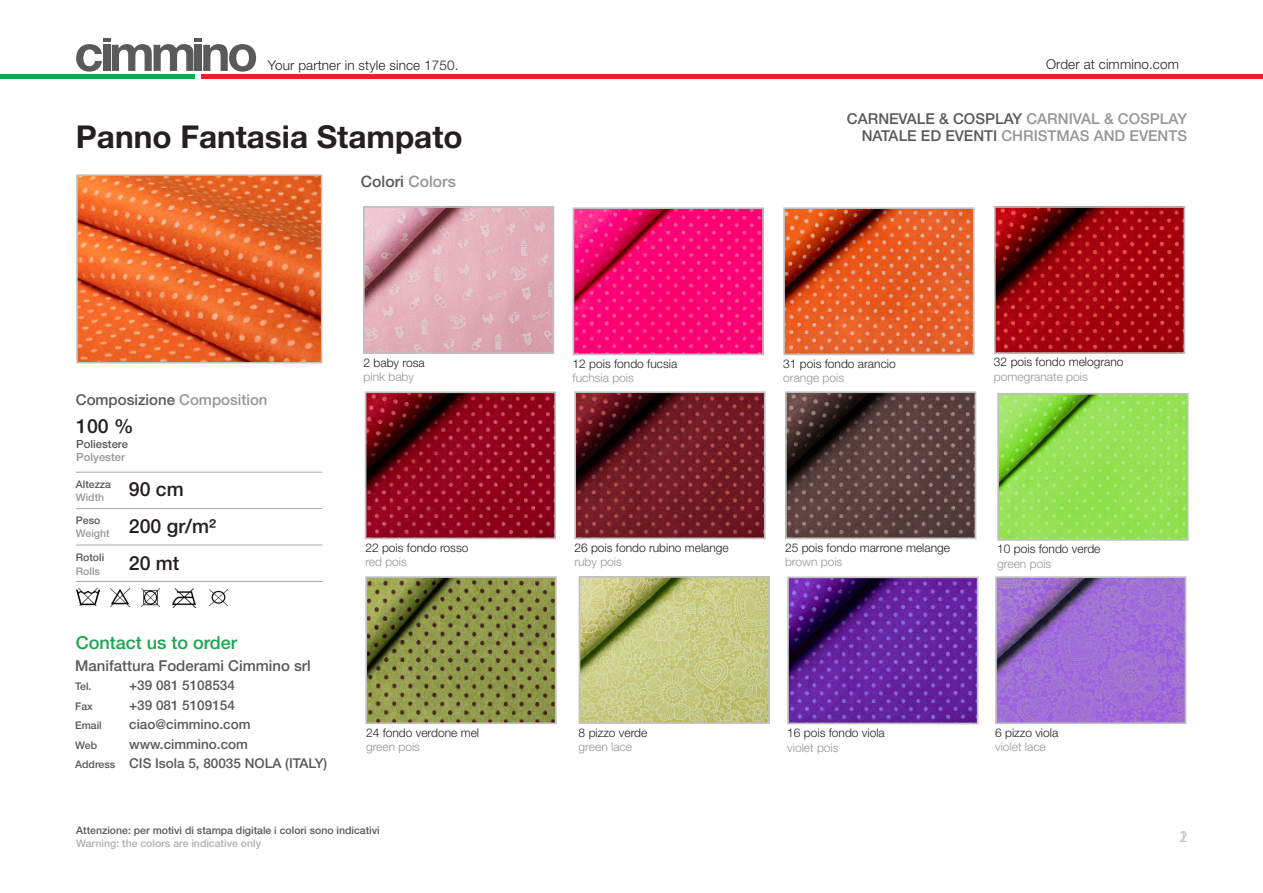
<style>
.page{position:relative;width:1263px;height:893px;background:#fff}
.page>*{position:absolute;margin:0;border:0;box-sizing:border-box;transform-origin:0 0}
.titolo_articolo{font:700 31.5px "Helvetica Neue LT Pro";color:#241f21}
.composizione_articol{font:500 19.5px "Helvetica Neue LT Pro";color:#231f20}
.composizione_articol-2{font:500 18px "Helvetica Neue LT Pro";color:#1aa64f}
.Numeri_pagine{font:16.5px "Myriad Pro";color:#cbc8c9}
.composizione_articol-3{font:500 15.75px "Helvetica Neue LT Pro";color:#59595b}
.composizione_articol-4{font:500 15px "Helvetica Neue LT Pro";color:#59595b}
.composizione_articol-5{font:500 15px "Helvetica Neue LT Pro";color:#959696}
.composizione_articol-6{font:500 13.5px "Helvetica Neue LT Pro";color:#59595b}
.t1{font:300 13.5px "Helvetica Neue LT Pro";letter-spacing:.01em;color:#231f20}
.t2{font:300 13.5px "Helvetica Neue LT Pro";letter-spacing:.01em;color:#241f21}
.didascalie{font:300 12px "Helvetica Neue LT Pro";color:#231f20}
.didascalie-2{font:300 12px "Helvetica Neue LT Pro";color:#959696}
.composizione_articol-7{font:500 11.25px "Helvetica Neue LT Pro";color:#59595b}
.composizione_articol-8{font:500 11.25px "Helvetica Neue LT Pro";color:#959696}
.composizione_articol-9{font:500 10.5px "Helvetica Neue LT Pro";color:#59595b}
.composizione_articol-10{font:500 10.5px "Helvetica Neue LT Pro";color:#b0afaf}
.composizione_articol-11{font:500 10.5px "Helvetica Neue LT Pro";color:#959696}
.s1{color:#959696}
.s2{font-size:10.5px}
.s3{color:#59595b}
</style>
<div class="page">
<svg style="left:76px;top:38px;width:180px;height:34px"></svg>
<div style="left:202px;top:74px;width:1061px;height:5px;background:#ee2026"></div>
<div style="left:0;top:74px;width:195px;height:5px;background:#1aa64f"></div>
<img style="left:79px;top:177px;width:240px;height:183px">
<div style="left:76px;top:174px;width:246px;height:189px;border:2px solid #c0c0c0"></div>
<hr style="left:76px;top:581px;width:246px;height:1px;background:#a8a9ad">
<hr style="left:76px;top:472px;width:246px;height:1px;background:#a8a9ad">
<hr style="left:76px;top:545px;width:246px;height:1px;background:#a8a9ad">
<hr style="left:76px;top:508px;width:246px;height:1px;background:#a8a9ad">
<img style="left:110px;top:589px;width:19px;height:18px">
<img style="left:172px;top:588px;width:24px;height:20px">
<img style="left:210px;top:589px;width:17px;height:17px">
<img style="left:76px;top:589px;width:24px;height:16px">
<img style="left:141px;top:588px;width:18px;height:18px">
<img style="left:1000px;top:396px;width:185px;height:142px">
<div style="left:997px;top:393px;width:191px;height:148px;border:2px solid #c0c0c0"></div>
<img style="left:368px;top:579px;width:186px;height:142px">
<div style="left:365px;top:576px;width:192px;height:148px;border:2px solid #c0c0c0"></div>
<img style="left:366px;top:209px;width:185px;height:142px">
<div style="left:363px;top:206px;width:191px;height:148px;border:2px solid #c0c0c0"></div>
<img style="left:576px;top:210px;width:185px;height:142px">
<div style="left:573px;top:207px;width:191px;height:148px;border:2px solid #c0c0c0"></div>
<img style="left:786px;top:210px;width:185px;height:142px">
<div style="left:783px;top:207px;width:191px;height:148px;border:2px solid #c0c0c0"></div>
<img style="left:997px;top:209px;width:185px;height:142px">
<div style="left:994px;top:206px;width:191px;height:148px;border:2px solid #c0c0c0"></div>
<img style="left:368px;top:394px;width:185px;height:142px">
<div style="left:365px;top:391px;width:191px;height:148px;border:2px solid #c0c0c0"></div>
<img style="left:577px;top:394px;width:186px;height:142px">
<div style="left:574px;top:391px;width:192px;height:148px;border:2px solid #c0c0c0"></div>
<img style="left:788px;top:394px;width:185px;height:142px">
<div style="left:785px;top:391px;width:191px;height:148px;border:2px solid #c0c0c0"></div>
<img style="left:582px;top:579px;width:185px;height:142px">
<div style="left:579px;top:576px;width:191px;height:148px;border:2px solid #c0c0c0"></div>
<img style="left:790px;top:579px;width:185px;height:142px">
<div style="left:787px;top:576px;width:191px;height:148px;border:2px solid #c0c0c0"></div>
<img style="left:998px;top:579px;width:185px;height:142px">
<div style="left:995px;top:576px;width:191px;height:148px;border:2px solid #c0c0c0"></div>
<p class="t1" style="left:268px;top:57px;width:192px">Your partner in style since 1750.</p>
<p class="t2" style="left:1046px;top:56px;width:134px">Order at cimmino.com</p>
<p class="titolo_articolo" style="left:76px;top:117px;width:388px">Panno Fantasia Stampato</p>
<p class="composizione_articol-3" style="left:361px;top:172px;width:97px">Colori <span class="s1">Colors</span></p>
<p class="composizione_articol-4" style="left:76px;top:391px;width:193px">Composizione <span class="s1">Composition</span></p>
<p class="composizione_articol" style="left:76px;top:414px;width:59px">100 %</p>
<p class="composizione_articol-7" style="left:76px;top:437px;width:53px">Poliestere</p>
<p class="composizione_articol-8" style="left:76px;top:450px;width:50px">Polyester</p>
<p class="composizione_articol-9" style="left:76px;top:478px;width:37px">Altezza</p>
<p class="composizione_articol-11" style="left:76px;top:491px;width:30px">Width</p>
<p class="composizione_articol-9" style="left:76px;top:514px;width:26px">Peso</p>
<p class="composizione_articol-11" style="left:76px;top:527px;width:35px">Weight</p>
<p class="composizione_articol-9" style="left:76px;top:551px;width:30px">Rotoli</p>
<p class="composizione_articol-11" style="left:76px;top:565px;width:26px">Rolls</p>
<p class="composizione_articol" style="left:129px;top:478px;width:56px">90 cm</p>
<p class="composizione_articol" style="left:129px;top:514px;width:89px">200 gr/m²</p>
<p class="composizione_articol" style="left:129px;top:551px;width:52px">20 mt</p>
<p class="composizione_articol-2" style="left:76px;top:631px;width:163px">Contact us to order</p>
<p class="composizione_articol-4" style="left:75px;top:657px;width:237px">Manifattura Foderami Cimmino srl</p>
<p class="composizione_articol-9" style="left:75px;top:680px;width:18px">Tel.</p>
<p class="composizione_articol-6" style="left:129px;top:677px;width:107px">+39 081 5108534</p>
<p class="composizione_articol-9" style="left:75px;top:700px;width:19px">Fax</p>
<p class="composizione_articol-6" style="left:129px;top:697px;width:107px">+39 081 5109154</p>
<p class="composizione_articol-9" style="left:75px;top:719px;width:28px">Email</p>
<p class="composizione_articol-6" style="left:129px;top:716px;width:123px">ciao@cimmino.com</p>
<p class="composizione_articol-9" style="left:75px;top:739px;width:23px">Web</p>
<p class="composizione_articol-6" style="left:129px;top:736px;width:120px">www.cimmino.com</p>
<p class="composizione_articol-6" style="left:75px;top:755px;width:254px"><span class="s2">Address</span> CIS Isola 5, 80035 NOLA (ITALY)</p>
<p class="didascalie" style="left:364px;top:355px;width:63px">2 baby rosa</p>
<p class="didascalie-2" style="left:364px;top:370px;width:52px">pink baby</p>
<p class="didascalie" style="left:365px;top:540px;width:105px">22 pois fondo rosso</p>
<p class="didascalie-2" style="left:365px;top:554px;width:43px">red pois</p>
<p class="didascalie" style="left:366px;top:725px;width:115px">24 fondo verdone mel</p>
<p class="didascalie-2" style="left:366px;top:739px;width:56px">green pois</p>
<p class="composizione_articol-9" style="left:76px;top:824px;width:305px">Attenzione: per motivi di stampa digitale i colori sono indicativi</p>
<p class="composizione_articol-10" style="left:76px;top:837px;width:186px">Warning: the colors are indicative only</p>
<p class="composizione_articol-4" style="left:847px;top:110px;width:342px">CARNEVALE &amp; COSPLAY <span class="s1">CARNIVAL &amp; COSPLAY</span></p>
<p class="composizione_articol-5" style="left:862px;top:126px;width:327px"><span class="s3">NATALE ED EVENTI</span> CHRISTMAS AND EVENTS</p>
<p class="didascalie" style="left:573px;top:356px;width:106px">12 pois fondo fucsia</p>
<p class="didascalie-2" style="left:573px;top:370px;width:63px">fuchsia pois</p>
<p class="didascalie" style="left:783px;top:356px;width:114px">31 pois fondo arancio</p>
<p class="didascalie-2" style="left:783px;top:371px;width:62px">orange pois</p>
<p class="didascalie" style="left:994px;top:355px;width:131px">32 pois fondo melograno</p>
<p class="didascalie-2" style="left:994px;top:369px;width:95px">pomegranate pois</p>
<p class="didascalie" style="left:574px;top:540px;width:156px">26 pois fondo rubino melange</p>
<p class="didascalie-2" style="left:574px;top:554px;width:49px">ruby pois</p>
<p class="didascalie" style="left:785px;top:540px;width:166px">25 pois fondo marrone melange</p>
<p class="didascalie-2" style="left:785px;top:554px;width:59px">brown pois</p>
<p class="didascalie" style="left:997px;top:542px;width:105px">10 pois fondo verde</p>
<p class="didascalie-2" style="left:997px;top:556px;width:56px">green pois</p>
<p class="didascalie" style="left:579px;top:725px;width:70px">8 pizzo verde</p>
<p class="didascalie-2" style="left:579px;top:739px;width:55px">green lace</p>
<p class="didascalie" style="left:787px;top:726px;width:99px">16 pois fondo viola</p>
<p class="didascalie-2" style="left:787px;top:740px;width:53px">violet pois</p>
<p class="didascalie" style="left:995px;top:725px;width:65px">6 pizzo viola</p>
<p class="didascalie-2" style="left:995px;top:740px;width:52px">violet lace</p>
<h3 class="Numeri_pagine" style="left:1179px;top:827px;width:10px">2</h3>
<p class="Numeri_pagine" style="left:1179px;top:827px;width:10px">1</p>
</div>
